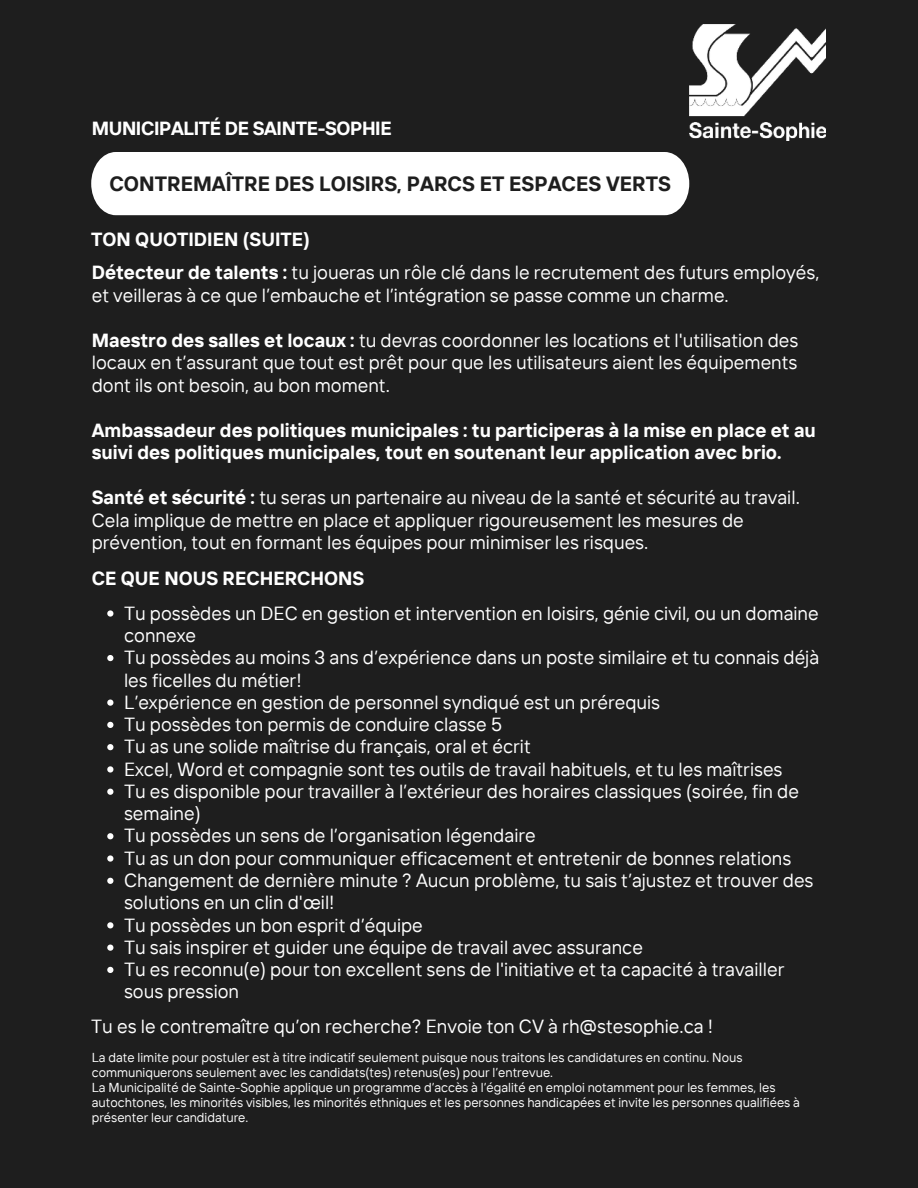
<style>
.page{position:relative;width:918px;height:1188px;background:#1e1e1e}
.page>*{position:absolute;margin:0;border:0;box-sizing:border-box;transform-origin:0 0}
.t1{font:700 20.55px "TT Interphases";color:#1e1e1e}
.t2{font:18.9px/22.4px "TT Interphases";color:#fff}
.t3{font:700 18.9px/22.5px "TT Interphases";color:#fff}
.t4{font:700 18.9px "TT Interphases";letter-spacing:-.02em;color:#fff}
.t5{font:13.05px/15.1px "TT Interphases";color:#fff}
.s1{font-weight:700}
</style>
<div class="page">
<img style="left:690px;top:24px;width:136px;height:116px">
<svg style="left:107px;top:610px;width:6px;height:7px"></svg>
<svg style="left:107px;top:655px;width:6px;height:6px"></svg>
<svg style="left:107px;top:700px;width:6px;height:6px"></svg>
<svg style="left:107px;top:722px;width:6px;height:6px"></svg>
<svg style="left:107px;top:744px;width:6px;height:6px"></svg>
<svg style="left:107px;top:766px;width:6px;height:7px"></svg>
<svg style="left:107px;top:789px;width:6px;height:6px"></svg>
<svg style="left:107px;top:833px;width:6px;height:6px"></svg>
<svg style="left:107px;top:855px;width:6px;height:7px"></svg>
<svg style="left:107px;top:878px;width:6px;height:6px"></svg>
<svg style="left:107px;top:922px;width:6px;height:6px"></svg>
<svg style="left:107px;top:945px;width:6px;height:6px"></svg>
<svg style="left:107px;top:967px;width:6px;height:6px"></svg>
<div style="left:91px;top:152px;width:598px;height:63px;background:#fff"></div>
<p class="t4" style="left:92px;top:116px;width:301px">MUNICIPALITÉ DE SAINTE-SOPHIE</p>
<p class="t1" style="left:109px;top:171px;width:563px">CONTREMAÎTRE DES LOISIRS, PARCS ET ESPACES VERTS</p>
<p class="t3" style="left:91px;top:227px;width:220px">TON QUOTIDIEN (SUITE)</p>
<p class="t2" style="left:92px;top:261px;width:729px"><span class="s1">Détecteur de talents :</span> tu joueras un rôle clé dans le recrutement des futurs employés, et veilleras à ce que l’embauche et l’intégration se passe comme un charme.</p>
<p class="t2" style="left:92px;top:328px;width:708px;text-align:justify"><span class="s1">Maestro des salles et locaux :</span> tu devras coordonner les locations et l'utilisation des locaux en t’assurant que tout est prêt pour que les utilisateurs aient les équipements dont ils ont besoin, au bon moment.</p>
<p class="t3" style="left:92px;top:418px;width:726px">Ambassadeur des politiques municipales : tu participeras à la mise en place et au suivi des politiques municipales, tout en soutenant leur application avec brio.</p>
<p class="t2" style="left:92px;top:486px;width:710px"><span class="s1">Santé et sécurité :</span> tu seras un partenaire au niveau de la santé et sécurité au travail.<br>Cela implique de mettre en place et appliquer rigoureusement les mesures de prévention, tout en formant les équipes pour minimiser les risques.</p>
<p class="t3" style="left:92px;top:567px;width:274px">CE QUE NOUS RECHERCHONS</p>
<p class="t2" style="left:124px;top:602px;width:697px">Tu possèdes un DEC en gestion et intervention en loisirs, génie civil, ou un domaine connexe<br>Tu possèdes au moins 3 ans d’expérience dans un poste similaire et tu connais déjà les ficelles du métier!<br>L’expérience en gestion de personnel syndiqué est un prérequis<br>Tu possèdes ton permis de conduire classe 5<br>Tu as une solide maîtrise du français, oral et écrit<br>Excel, Word et compagnie sont tes outils de travail habituels, et tu les maîtrises<br>Tu es disponible pour travailler à l’extérieur des horaires classiques (soirée, fin de semaine)<br>Tu possèdes un sens de l’organisation légendaire<br>Tu as un don pour communiquer efficacement et entretenir de bonnes relations Changement de dernière minute ? Aucun problème, tu sais t’ajustez et trouver des solutions en un clin d'œil!<br>Tu possèdes un bon esprit d’équipe<br>Tu sais inspirer et guider une équipe de travail avec assurance<br>Tu es reconnu(e) pour ton excellent sens de l'initiative et ta capacité à travailler sous pression</p>
<p class="t2" style="left:91px;top:1015px;width:623px">Tu es le contremaître qu’on recherche? Envoie ton CV à rh@stesophie.ca !</p>
<p class="t5" style="left:92px;top:1049px;width:710px">La date limite pour postuler est à titre indicatif seulement puisque nous traitons les candidatures en continu. Nous communiquerons seulement avec les candidats(tes) retenus(es) pour l’entrevue.<br>La Municipalité de Sainte-Sophie applique un programme d’accès à l’égalité en emploi notamment pour les femmes, les autochtones, les minorités visibles, les minorités ethniques et les personnes handicapées et invite les personnes qualifiées à présenter leur candidature.</p>
</div>
